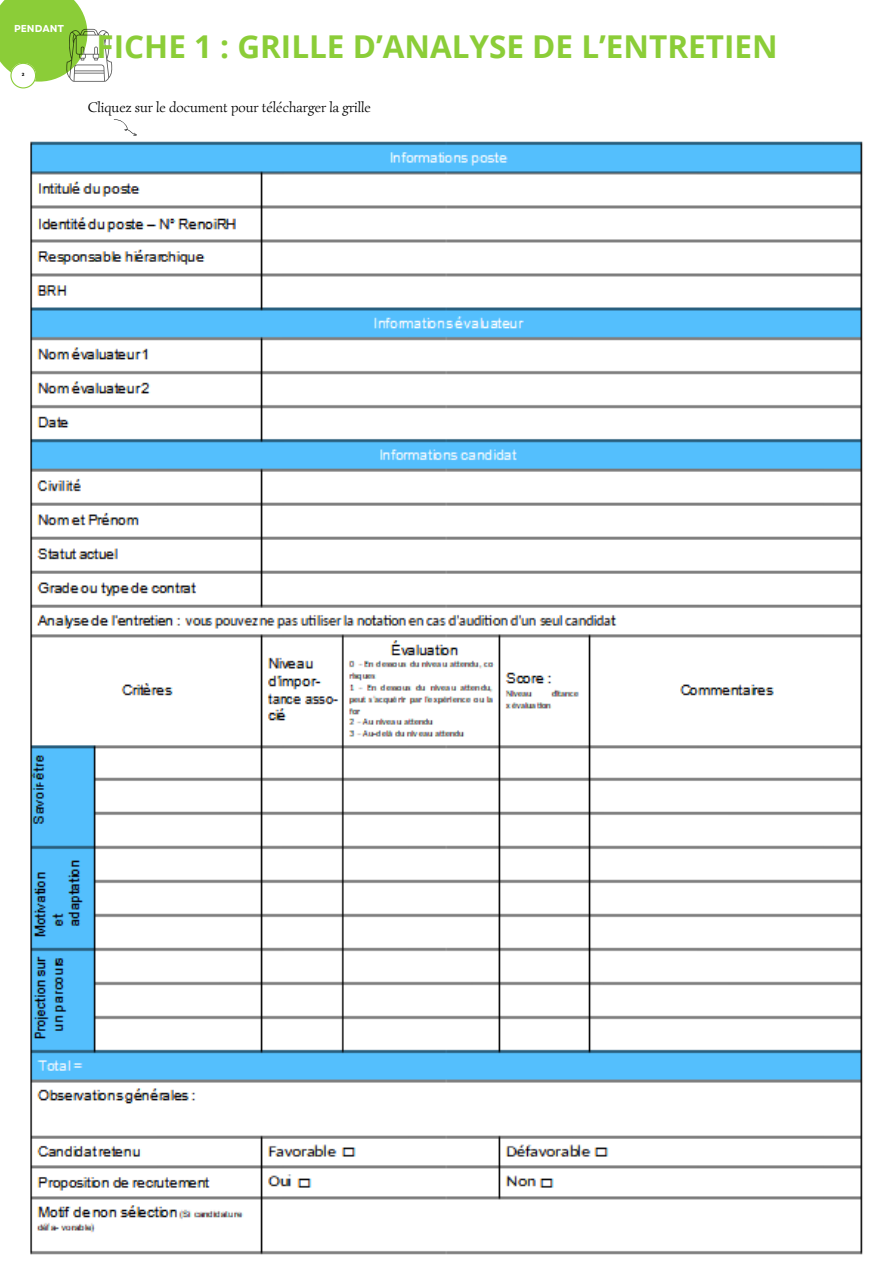
<style>
.page{position:relative;width:893px;height:1264px;background:#fff}
.page>*{position:absolute;margin:0;border:0;box-sizing:border-box;transform-origin:0 0}
.t1{font:700 31.5px "Open Sans";color:#8bcd38}
.t2{font:14.25px "Simonetta";color:#000}
.t3{font:700 10.05px "Garet";color:#fff}
.t4{font:900 4.5px "Nunito";color:#000}
</style>
<div class="page">
<img style="left:30px;top:141px;width:833px;height:1114px">
<svg style="left:0;top:0;width:113px;height:88px"></svg>
<svg style="left:113px;top:119px;width:24px;height:17px"></svg>
<p class="t3" style="left:14px;top:21px;width:51px">PENDANT</p>
<p class="t4" style="left:22px;top:72px;width:4px">2</p>
<p class="t1" style="left:96px;top:25px;width:682px">FICHE 1 : GRILLE D’ANALYSE DE L’ENTRETIEN</p>
<p class="t2" style="left:88px;top:98px;width:285px">Cliquez sur le document pour télécharger la grille</p>
</div>
